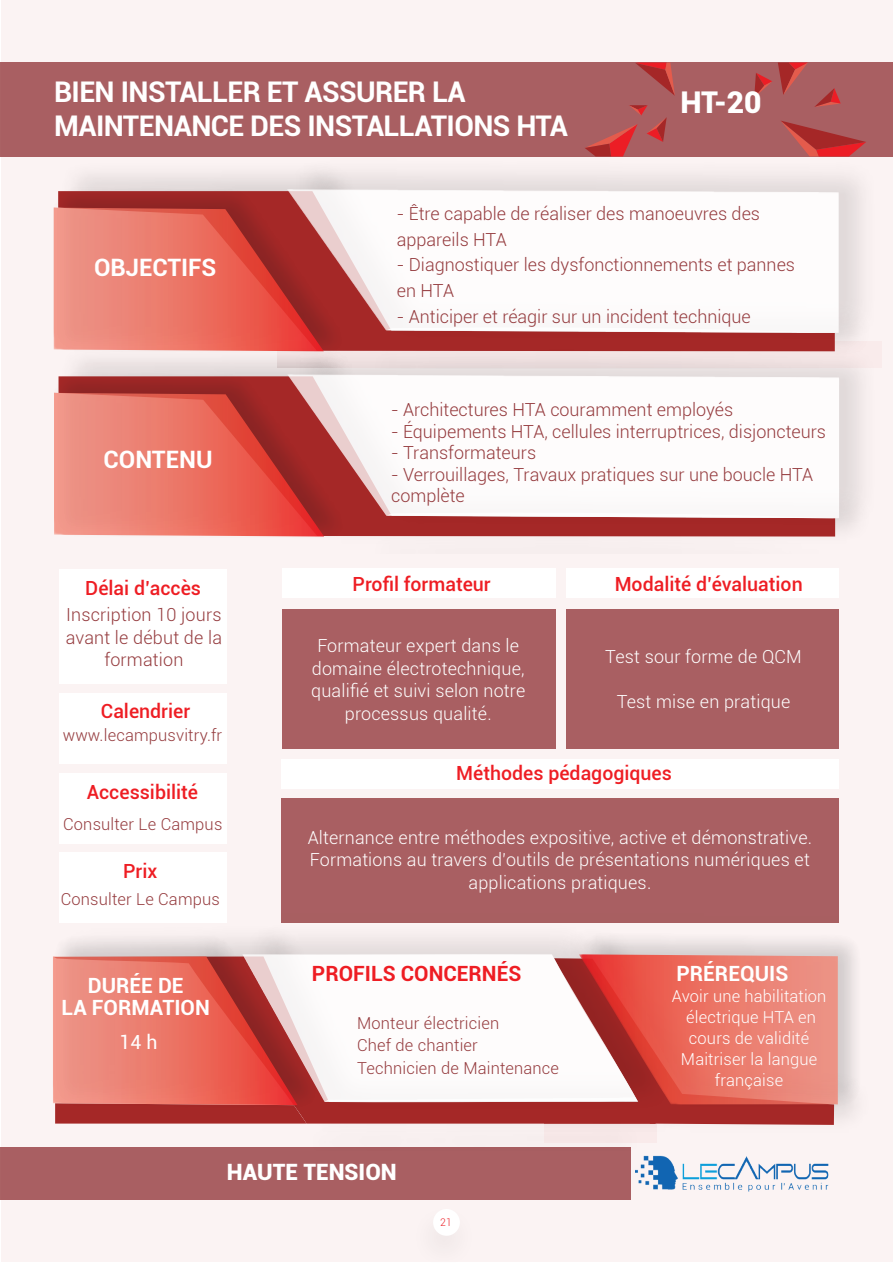
<style>
.page{position:relative;width:893px;height:1263px;background:#fff}
.page>*{position:absolute;margin:0;border:0;box-sizing:border-box;transform-origin:0 0}
.t1{font:900 30px "Roboto";color:#fff}
.t2{font:700 28.5px/34.2px "Roboto";letter-spacing:-.02em;color:#fff}
.t3{font:700 24px "Roboto";color:#fff}
.t4{font:900 22.5px "Roboto";color:#fff}
.t5{font:700 21px/22.5px "Roboto";color:#fff;text-align:center}
.t6{font:700 21px "Roboto";color:#ee1d23}
.t7{font:500 19.5px "Roboto";color:#ee1d23}
.t8{font:19.5px "Roboto";color:#fff}
.t9{font:300 18px/22.5px "Roboto";color:#953b3e}
.t10{font:300 18px/22.5px "Roboto";letter-spacing:.01em;color:#fff;text-align:center}
.t11{font:300 16.5px/22.5px "Roboto";letter-spacing:.01em;color:#953b3e}
.t12{font:300 16.5px/21px "Roboto";letter-spacing:.01em;color:#fff;text-align:center}
.t13{font:300 10.5px "Roboto";color:#ec1f27}
</style>
<div class="page">
<div style="left:1px;top:1px;width:891px;height:1261px;background:#fbf3f3"></div>
<div style="left:0;top:63px;width:893px;height:94px;background:#a95f62"></div>
<div style="left:59px;top:569px;width:167px;height:115px;background:#fff"></div>
<div style="left:59px;top:693px;width:167px;height:71px;background:#fff"></div>
<div style="left:59px;top:773px;width:167px;height:70px;background:#fff"></div>
<div style="left:59px;top:853px;width:167px;height:70px;background:#fff"></div>
<div style="left:282px;top:569px;width:274px;height:29px;background:#fff"></div>
<div style="left:567px;top:568px;width:272px;height:30px;background:#fff"></div>
<div style="left:567px;top:609px;width:272px;height:139px;background:#a95f62"></div>
<div style="left:282px;top:609px;width:274px;height:139px;background:#a95f62"></div>
<div style="left:282px;top:759px;width:557px;height:29px;background:#fff"></div>
<div style="left:282px;top:798px;width:557px;height:124px;background:#a95f62"></div>
<div style="left:0;top:1147px;width:630px;height:52px;background:#a95f62"></div>
<img style="left:636px;top:1155px;width:193px;height:37px">
<div style="left:408px;top:1201px;width:72px;height:62px;background:#faf2f2"></div>
<div style="left:433px;top:1209px;width:27px;height:27px;background:#fff;border-radius:50%"></div>
<svg style="left:585px;top:105px;width:82px;height:51px"></svg>
<svg style="left:781px;top:121px;width:85px;height:35px"></svg>
<svg style="left:814px;top:88px;width:27px;height:19px"></svg>
<svg style="left:635px;top:63px;width:40px;height:33px"></svg>
<svg style="left:778px;top:63px;width:30px;height:32px"></svg>
<svg style="left:754px;top:73px;width:18px;height:24px"></svg>
<img style="left:288px;top:1119px;width:344px;height:31px">
<img style="left:544px;top:1117px;width:300px;height:25px">
<svg style="left:554px;top:1117px;width:280px;height:8px;background:#ae3f3f"></svg>
<img style="left:684px;top:922px;width:173px;height:195px">
<svg style="left:684px;top:954px;width:154px;height:150px;background:#ea8072"></svg>
<img style="left:281px;top:912px;width:403px;height:207px">
<svg style="left:330px;top:954px;width:308px;height:148px;fill:#fefcfc"></svg>
<img style="left:60px;top:924px;width:270px;height:194px">
<svg style="left:53px;top:956px;width:254px;height:167px;background:#db6d64"></svg>
<img style="left:54px;top:368px;width:296px;height:169px">
<svg style="left:54px;top:393px;width:270px;height:143px;background:#e67265"></svg>
<img style="left:350px;top:535px;width:486px;height:2px">
<img style="left:277px;top:368px;width:585px;height:167px">
<svg style="left:287px;top:374px;width:552px;height:144px;fill:#fefcfc"></svg>
<img style="left:53px;top:176px;width:296px;height:188px">
<svg style="left:54px;top:207px;width:270px;height:144px;background:#e57265"></svg>
<img style="left:349px;top:350px;width:509px;height:19px">
<img style="left:277px;top:156px;width:604px;height:194px">
<svg style="left:287px;top:189px;width:552px;height:144px;fill:#fefcfc"></svg>
<h2 class="t2" style="left:54px;top:74px;width:515px">BIEN INSTALLER ET ASSURER LA<br>MAINTENANCE DES INSTALLATIONS HTA</h2>
<h1 class="t1" style="left:680px;top:81px;width:83px">HT-20</h1>
<h3 class="t3" style="left:94px;top:250px;width:124px">OBJECTIFS</h3>
<h3 class="t3" style="left:104px;top:443px;width:110px">CONTENU</h3>
<p class="t7" style="left:85px;top:574px;width:117px">Délai d’accès</p>
<p class="t9" style="left:66px;top:603px;width:158px;text-align:center">Inscription 10 jours avant le début de la formation</p>
<p class="t7" style="left:101px;top:697px;width:91px">Calendrier</p>
<p class="t11" style="left:63px;top:723px;width:161px">www.lecampusvitry.fr</p>
<p class="t7" style="left:87px;top:779px;width:113px">Accessibilité</p>
<p class="t11" style="left:63px;top:812px;width:161px">Consulter Le Campus</p>
<p class="t7" style="left:123px;top:858px;width:36px">Prix</p>
<p class="t11" style="left:61px;top:888px;width:161px">Consulter Le Campus</p>
<p class="t5" style="left:62px;top:973px;width:150px">DURÉE DE<br>LA FORMATION</p>
<p class="t8" style="left:120px;top:1028px;width:39px">14 h</p>
<p class="t9" style="left:397px;top:201px;width:365px;line-height:25.5px">- Être capable de réaliser des manoeuvres des appareils HTA</p>
<p class="t9" style="left:397px;top:252px;width:400px;line-height:25.5px">- Diagnostiquer les dysfonctionnements et pannes en HTA</p>
<p class="t9" style="left:397px;top:304px;width:355px">- Anticiper et réagir sur un incident technique</p>
<p class="t9" style="left:391px;top:398px;width:343px">- Architectures HTA couramment employés</p>
<p class="t9" style="left:391px;top:419px;width:436px">- Équipements HTA, cellules interruptrices, disjoncteurs</p>
<p class="t9" style="left:391px;top:441px;width:147px">- Transformateurs</p>
<p class="t9" style="left:391px;top:463px;width:424px;line-height:21.6px">- Verrouillages, Travaux pratiques sur une boucle HTA complète</p>
<p class="t7" style="left:353px;top:570px;width:140px">Profil formateur</p>
<p class="t7" style="left:615px;top:571px;width:190px">Modalité d’évaluation</p>
<p class="t10" style="left:311px;top:634px;width:216px">Formateur expert dans le domaine électrotechnique, qualifié et suivi selon notre processus qualité.</p>
<p class="t10" style="left:605px;top:645px;width:198px">Test sour forme de QCM</p>
<p class="t10" style="left:617px;top:690px;width:175px">Test mise en pratique</p>
<p class="t7" style="left:456px;top:759px;width:217px">Méthodes pédagogiques</p>
<p class="t10" style="left:308px;top:826px;width:506px">Alternance entre méthodes expositive, active et démonstrative.<br>Formations au travers d’outils de présentations numériques et applications pratiques.</p>
<p class="t6" style="left:312px;top:959px;width:211px">PROFILS CONCERNÉS</p>
<p class="t5" style="left:676px;top:961px;width:113px">PRÉREQUIS</p>
<p class="t11" style="left:357px;top:1011px;width:203px">Monteur électricien<br>Chef de chantier<br>Technicien de Maintenance</p>
<p class="t12" style="left:672px;top:985px;width:156px">Avoir une habilitation électrique HTA en cours de validité<br>Maitriser la langue française</p>
<p class="t4" style="left:227px;top:1156px;width:171px">HAUTE TENSION</p>
<p class="t13" style="left:440px;top:1215px;width:13px">21</p>
</div>
